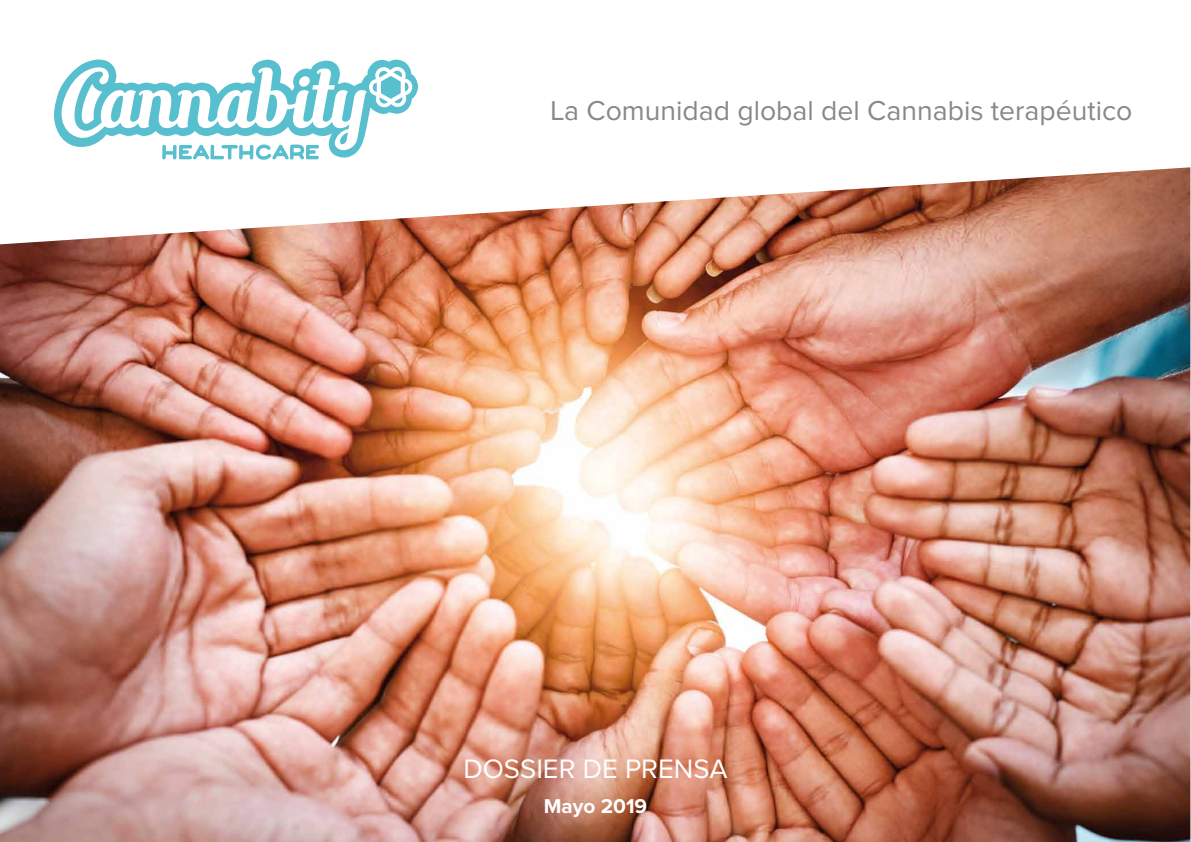
<style>
.page{position:relative;width:1191px;height:842px;background:#fff}
.page>*{position:absolute;margin:0;border:0;box-sizing:border-box;transform-origin:0 0}
.t1{font:28.3px "Proxima Nova";color:#87888a}
.t2{font:27.7px "Proxima Nova";color:#fff}
.t3{font:700 20.7px "Proxima Nova";color:#fff}
</style>
<div class="page">
<svg style="left:54px;top:59px;width:364px;height:101px"></svg>
<img style="left:0;top:167px;width:1190px;height:675px">
<p class="t1" style="left:550px;top:97px;width:583px">La Comunidad global del Cannabis terapéutico</p>
<p class="t2" style="left:463px;top:756px;width:266px">DOSSIER DE PRENSA</p>
<p class="t3" style="left:544px;top:797px;width:105px">Mayo 2019</p>
</div>
